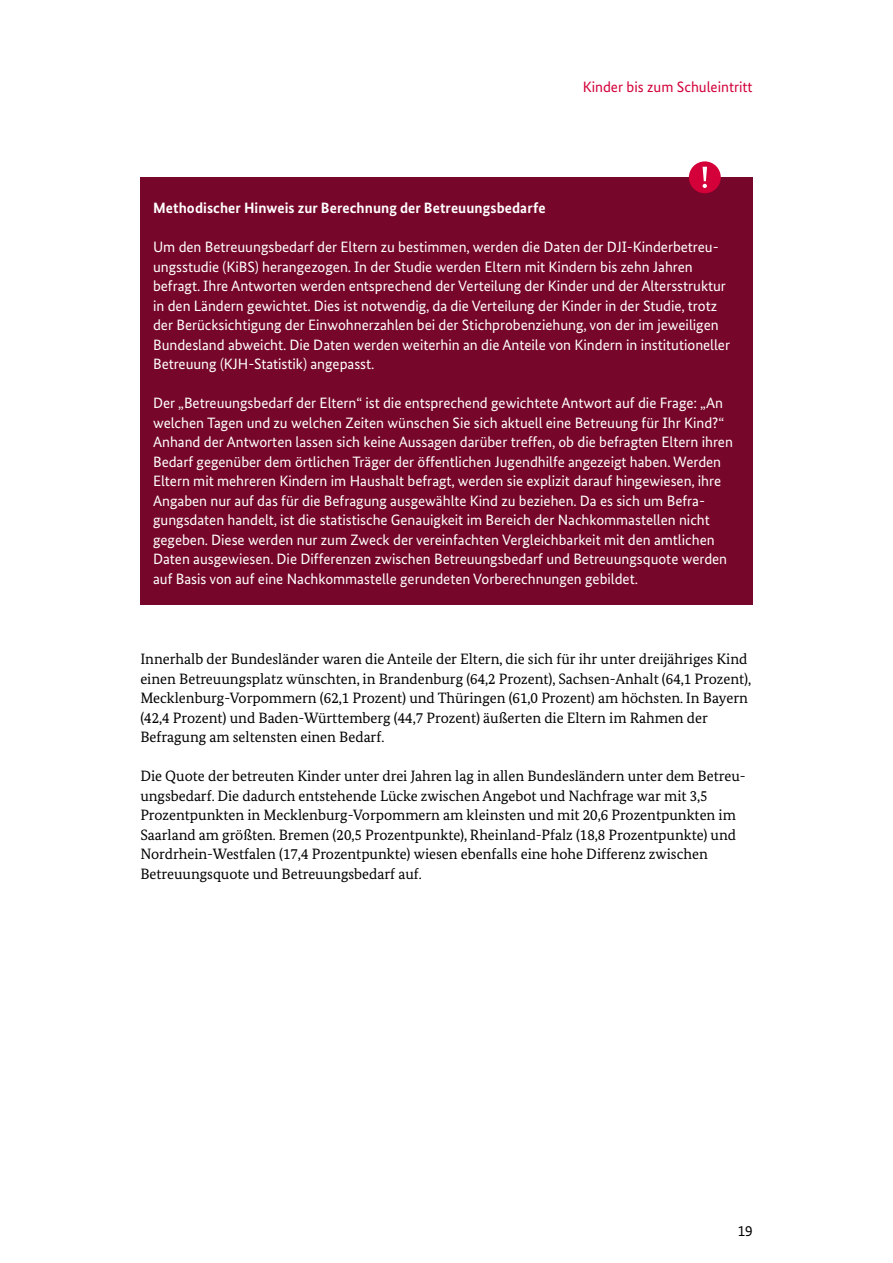
<style>
.page{position:relative;width:893px;height:1263px;background:#fff}
.page>*{position:absolute;margin:0;border:0;box-sizing:border-box;transform-origin:0 0}
.t1{font:15px/19.5px "Bundes Sans";color:#fff}
.t2{font:15px/19.5px "Bundes Serif";color:#000}
.t3{font:700 15px "Bundes Sans";letter-spacing:.005em;color:#fff}
.t4{font:15px "Bundes Sans";color:#d3003a}
.t5{font:15px "Bundes Sans";color:#000}
</style>
<div class="page">
<div style="left:140px;top:177px;width:613px;height:428px;background:#77072a"></div>
<div style="left:689px;top:161px;width:32px;height:32px;background:#d3003a;border-radius:50%"></div>
<svg style="left:703px;top:167px;width:4px;height:21px"></svg>
<p class="t4" style="left:583px;top:78px;width:171px">Kinder bis zum Schuleintritt</p>
<p class="t3" style="left:153px;top:199px;width:394px">Methodischer Hinweis zur Berechnung der Betreuungsbedarfe</p>
<p class="t1" style="left:153px;top:237px;width:578px">Um den Betreuungsbedarf der Eltern zu bestimmen, werden die Daten der DJI-Kinderbetreu&shy;ungsstudie (KiBS) herangezogen. In der Studie werden Eltern mit Kindern bis zehn Jahren befragt. Ihre Antworten werden entsprechend der Verteilung der Kinder und der Altersstruktur in den Ländern gewichtet. Dies ist notwendig, da die Verteilung der Kinder in der Studie, trotz der Berücksichtigung der Einwohnerzahlen bei der Stichprobenziehung, von der im jeweiligen Bundesland abweicht. Die Daten werden weiterhin an die Anteile von Kindern in institutioneller Betreuung (KJH-Statistik) angepasst.</p>
<p class="t1" style="left:153px;top:393px;width:581px">Der „Betreuungsbedarf der Eltern“ ist die entsprechend gewichtete Antwort auf die Frage: „An welchen Tagen und zu welchen Zeiten wünschen Sie sich aktuell eine Betreuung für Ihr Kind?“ Anhand der Antworten lassen sich keine Aussagen darüber treffen, ob die befragten Eltern ihren Bedarf gegenüber dem örtlichen Träger der öffentlichen Jugendhilfe angezeigt haben. Werden Eltern mit mehreren Kindern im Haushalt befragt, werden sie explizit darauf hingewiesen, ihre Angaben nur auf das für die Befragung ausgewählte Kind zu beziehen. Da es sich um Befra&shy;gungsdaten handelt, ist die statistische Genauigkeit im Bereich der Nachkommastellen nicht gegeben. Diese werden nur zum Zweck der vereinfachten Vergleichbarkeit mit den amtlichen Daten ausgewiesen. Die Differenzen zwischen Betreuungsbedarf und Betreuungsquote werden auf Basis von auf eine Nachkommastelle gerundeten Vorberechnungen gebildet.</p>
<p class="t2" style="left:140px;top:649px;width:612px">Innerhalb der Bundesländer waren die Anteile der Eltern, die sich für ihr unter dreijähriges Kind einen Betreuungsplatz wünschten, in Brandenburg (64,2 Prozent), Sachsen-Anhalt (64,1 Prozent), Mecklenburg-Vorpommern (62,1 Prozent) und Thüringen (61,0 Prozent) am höchsten. In Bayern (42,4 Prozent) und Baden-Württemberg (44,7 Prozent) äußerten die Eltern im Rahmen der Befragung am seltensten einen Bedarf.</p>
<p class="t2" style="left:140px;top:766px;width:607px">Die Quote der betreuten Kinder unter drei Jahren lag in allen Bundesländern unter dem Betreu&shy;ungsbedarf. Die dadurch entstehende Lücke zwischen Angebot und Nachfrage war mit 3,5<br>Prozentpunkten in Mecklenburg-Vorpommern am kleinsten und mit 20,6 Prozentpunkten im Saarland am größten. Bremen (20,5 Prozentpunkte), Rheinland-Pfalz (18,8 Prozentpunkte) und Nordrhein-Westfalen (17,4 Prozentpunkte) wiesen ebenfalls eine hohe Differenz zwischen Betreuungsquote und Betreuungsbedarf auf.</p>
<p class="t5" style="left:738px;top:1222px;width:16px">19</p>
</div>
